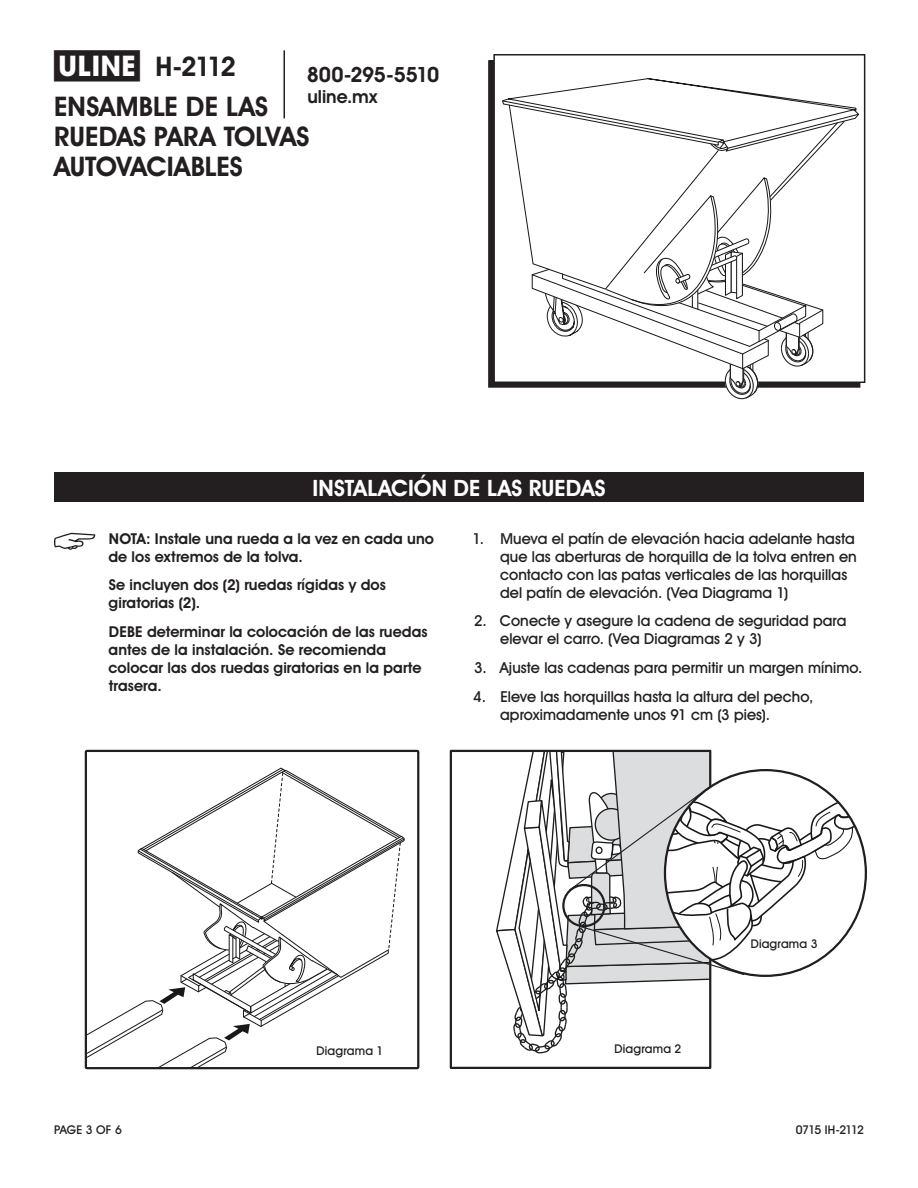
<style>
.page{position:relative;width:918px;height:1188px;background:#fff}
.page>*{position:absolute;margin:0;border:0;box-sizing:border-box;transform-origin:0 0}
.t1{font:700 27px/30px "Uline Two Knine";color:#231f20}
.t2{font:700 22.5px "Uline Two Knine";letter-spacing:.005em;color:#fff}
.t3{font:700 21px "Uline Two Knine";letter-spacing:-.02em;color:#231f20}
.t4{font:700 18px "Uline Two Knine";color:#231f20}
.t5{font:15px/18px "Uline Two Knine";letter-spacing:.005em;color:#231f20}
.t6{font:700 15px/18px "Uline Two Knine";letter-spacing:.005em;color:#231f20}
.t7{font:12px "Uline Two Knine";letter-spacing:.015em;color:#231f20}
.t8{font:12px "Uline Two Knine";letter-spacing:-.055em;color:#231f20}
.s1{font-size:28.5px}
</style>
<div class="page">
<hr style="left:284px;top:50px;width:1px;height:68px;background:#231f20">
<svg style="left:54px;top:533px;width:41px;height:17px"></svg>
<svg style="left:88px;top:768px;width:316px;height:298px"></svg>
<div style="left:85px;top:750px;width:334px;height:319px;border:2px solid #231f20"></div>
<div style="left:450px;top:750px;width:261px;height:319px;border:2px solid #231f20"></div>
<div style="left:54px;top:472px;width:810px;height:30px;background:#231f20"></div>
<div style="left:493px;top:54px;width:372px;height:329px;border:2px solid #231f20"></div>
<svg style="left:496px;top:78px;width:366px;height:975px"></svg>
<h1 class="t1" style="left:54px;top:51px;width:184px"><span class="s1">π</span> H-2112</h1>
<h3 class="t3" style="left:307px;top:62px;width:134px">800-295-5510</h3>
<p class="t4" style="left:307px;top:86px;width:71px">uline.mx</p>
<h1 class="t1" style="left:54px;top:92px;width:257px">ENSAMBLE DE LAS<br>RUEDAS PARA TOLVAS<br>AUTOVACIABLES</h1>
<h2 class="t2" style="left:312px;top:474px;width:295px">INSTALACIÓN DE LAS RUEDAS</h2>
<p class="t6" style="left:108px;top:529px;width:327px">NOTA: Instale una rueda a la vez en cada uno de los extremos de la tolva.</p>
<p class="t6" style="left:109px;top:576px;width:279px">Se incluyen dos (2) ruedas rígidas y dos giratorias (2).</p>
<p class="t6" style="left:108px;top:623px;width:321px">DEBE determinar la colocación de las ruedas antes de la instalación. Se recomienda colocar las dos ruedas giratorias en la parte trasera.</p>
<p class="t5" style="left:500px;top:529px;width:358px;text-indent:-27px">1. Mueva el patín de elevación hacia adelante hasta que las aberturas de horquilla de la tolva entren en contacto con las patas verticales de las horquillas del patín de elevación. (Vea Diagrama 1)</p>
<p class="t5" style="left:500px;top:612px;width:348px;text-indent:-26px">2. Conecte y asegure la cadena de seguridad para elevar el carro. (Vea Diagramas 2 y 3)</p>
<p class="t5" style="left:474px;top:659px;width:390px">3. Ajuste las cadenas para permitir un margen mínimo.</p>
<p class="t5" style="left:500px;top:687px;width:315px;text-indent:-27px">4. Eleve las horquillas hasta la altura del pecho, aproximadamente unos 91 cm (3 pies).</p>
<p class="t7" style="left:751px;top:937px;width:68px">Diagrama 3</p>
<p class="t7" style="left:317px;top:1044px;width:68px">Diagrama 1</p>
<p class="t7" style="left:615px;top:1042px;width:68px">Diagrama 2</p>
<p class="t7" style="left:54px;top:1122px;width:69px">PAGE 3 OF 6</p>
<p class="t8" style="left:796px;top:1122px;width:70px">0715 IH-2112</p>
</div>
